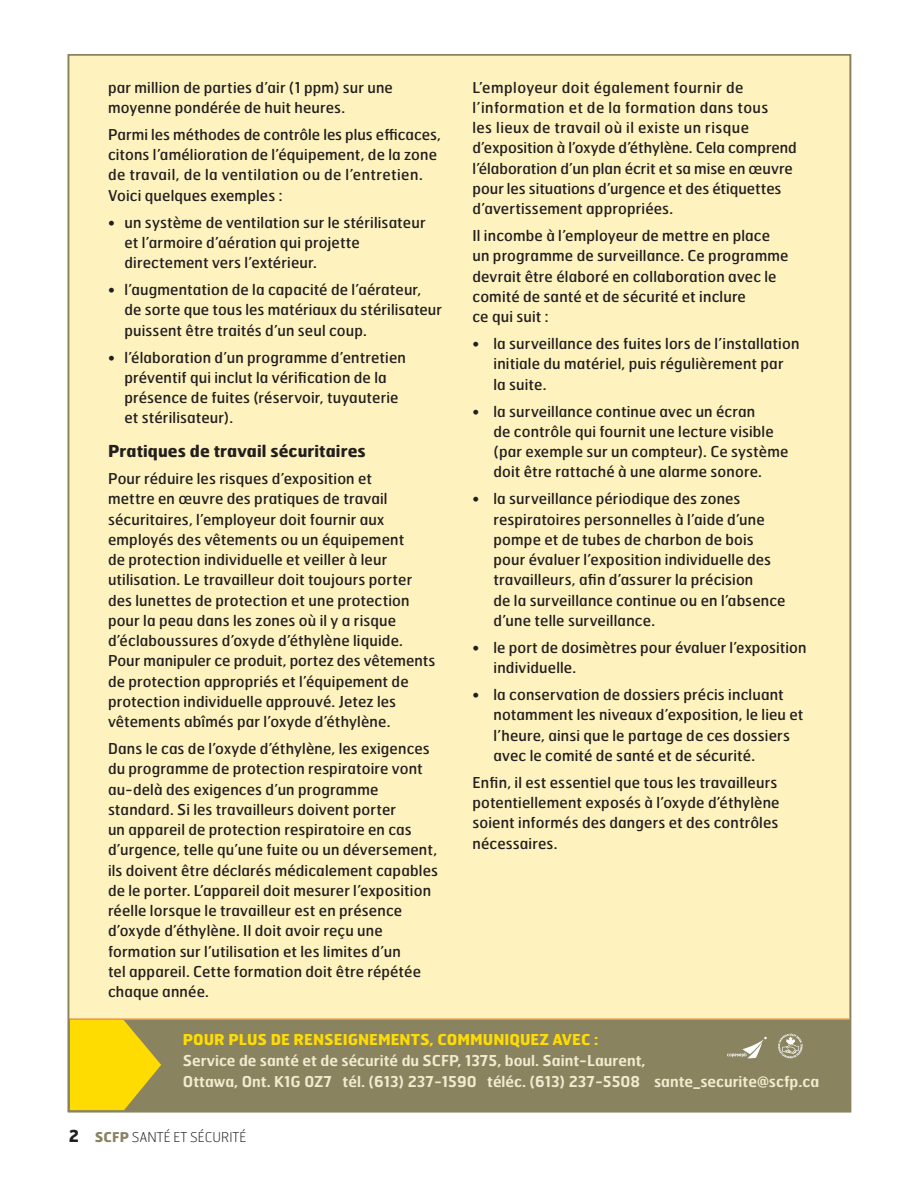
<style>
.page{position:relative;width:918px;height:1188px;background:#fff}
.page>*{position:absolute;margin:0;border:0;box-sizing:border-box;transform-origin:0 0}
.t1{font:700 16.5px "Hermes FB";letter-spacing:.005em;color:#231f20}
.t2{font:15px/20.2px "Hermes FB";letter-spacing:.01em;color:#231f20}
.t3{font:600 15px/21px "Hermes FB";color:#f1ebd0}
.t4{font:700 15px "Hermes FB";color:#ffdc01}
.t5{font:100 13.5px "Hermes FB";color:#231f20}
.s1{font-weight:700;font-size:16.5px}
.s2{font-weight:700;color:#898360}
</style>
<div class="page">
<div style="left:68px;top:54px;width:783px;height:1058px;background:#fef3be"></div>
<div style="left:69px;top:1020px;width:782px;height:91px;background:#898360"></div>
<svg style="left:71px;top:1020px;width:90px;height:89px"></svg>
<hr style="left:68px;top:1018px;width:782px;height:2px;background:#ed9c52">
<svg style="left:727px;top:1037px;width:40px;height:21px"></svg>
<svg style="left:778px;top:1034px;width:25px;height:24px"></svg>
<p class="t2" style="left:108px;top:77px;width:286px">par million de parties d’air (1 ppm) sur une moyenne pondérée de huit heures.</p>
<p class="t2" style="left:108px;top:124px;width:334px">Parmi les méthodes de contrôle les plus efficaces, citons l’amélioration de l’équipement, de la zone de travail, de la ventilation ou de l’entretien.<br>Voici quelques exemples :</p>
<p class="t2" style="left:124px;top:212px;width:303px;text-indent:-16px">• un système de ventilation sur le stérilisateur et l’armoire d’aération qui projette directement vers l’extérieur.</p>
<p class="t2" style="left:124px;top:279px;width:319px;text-indent:-16px">• l’augmentation de la capacité de l’aérateur,<br>de sorte que tous les matériaux du stérilisateur puissent être traités d’un seul coup.</p>
<p class="t2" style="left:124px;top:347px;width:283px;text-indent:-16px">• l’élaboration d’un programme d’entretien préventif qui inclut la vérification de la présence de fuites (réservoir, tuyauterie et stérilisateur).</p>
<p class="t1" style="left:108px;top:440px;width:259px">Pratiques de travail sécuritaires</p>
<p class="t2" style="left:108px;top:468px;width:329px">Pour réduire les risques d’exposition et<br>mettre en œuvre des pratiques de travail sécuritaires, l’employeur doit fournir aux employés des vêtements ou un équipement<br>de protection individuelle et veiller à leur utilisation. Le travailleur doit toujours porter des lunettes de protection et une protection pour la peau dans les zones où il y a risque d’éclaboussures d’oxyde d’éthylène liquide.<br>Pour manipuler ce produit, portez des vêtements de protection appropriés et l’équipement de protection individuelle approuvé. Jetez les vêtements abîmés par l’oxyde d’éthylène.</p>
<p class="t2" style="left:108px;top:738px;width:332px">Dans le cas de l’oxyde d’éthylène, les exigences du programme de protection respiratoire vont au-delà des exigences d’un programme standard. Si les travailleurs doivent porter<br>un appareil de protection respiratoire en cas d’urgence, telle qu’une fuite ou un déversement, ils doivent être déclarés médicalement capables de le porter. L’appareil doit mesurer l’exposition réelle lorsque le travailleur est en présence d’oxyde d’éthylène. Il doit avoir reçu une formation sur l’utilisation et les limites d’un<br>tel appareil. Cette formation doit être répétée chaque année.</p>
<p class="t2" style="left:472px;top:77px;width:326px">L’employeur doit également fournir de l’information et de la formation dans tous<br>les lieux de travail où il existe un risque d’exposition à l’oxyde d’éthylène. Cela comprend l’élaboration d’un plan écrit et sa mise en œuvre pour les situations d’urgence et des étiquettes d’avertissement appropriées.</p>
<p class="t2" style="left:472px;top:225px;width:318px">Il incombe à l’employeur de mettre en place un programme de surveillance. Ce programme devrait être élaboré en collaboration avec le comité de santé et de sécurité et inclure<br>ce qui suit :</p>
<p class="t2" style="left:494px;top:333px;width:307px;text-indent:-21px">• la surveillance des fuites lors de l’installation initiale du matériel, puis régulièrement par la suite.</p>
<p class="t2" style="left:494px;top:401px;width:296px;text-indent:-21px">• la surveillance continue avec un écran<br>de contrôle qui fournit une lecture visible (par exemple sur un compteur). Ce système doit être rattaché à une alarme sonore.</p>
<p class="t2" style="left:494px;top:488px;width:294px;text-indent:-21px">• la surveillance périodique des zones respiratoires personnelles à l’aide d’une pompe et de tubes de charbon de bois pour évaluer l’exposition individuelle des travailleurs, afin d’assurer la précision<br>de la surveillance continue ou en l’absence d’une telle surveillance.</p>
<p class="t2" style="left:494px;top:637px;width:315px;text-indent:-21px">• le port de dosimètres pour évaluer l’exposition individuelle.</p>
<p class="t2" style="left:494px;top:684px;width:311px;text-indent:-21px">• la conservation de dossiers précis incluant notamment les niveaux d’exposition, le lieu et l’heure, ainsi que le partage de ces dossiers avec le comité de santé et de sécurité.</p>
<p class="t2" style="left:472px;top:772px;width:309px">Enfin, il est essentiel que tous les travailleurs potentiellement exposés à l’oxyde d’éthylène soient informés des dangers et des contrôles nécessaires.</p>
<p class="t4" style="left:183px;top:1030px;width:417px">POUR PLUS DE RENSEIGNEMENTS, COMMUNIQUEZ AVEC :</p>
<p class="t3" style="left:183px;top:1050px;width:638px">Service de santé et de sécurité du SCFP, 1375, boul. Saint-Laurent,<br>Ottawa, Ont. K1G 0Z7 tél. (613) 237-1590 téléc. (613) 237-5508 sante_securite@scfp.ca</p>
<p class="t5" style="left:69px;top:1129px;width:179px"><span class="s1">2</span> <span class="s2">SCFP</span> SANTÉ ET SÉCURITÉ</p>
</div>
